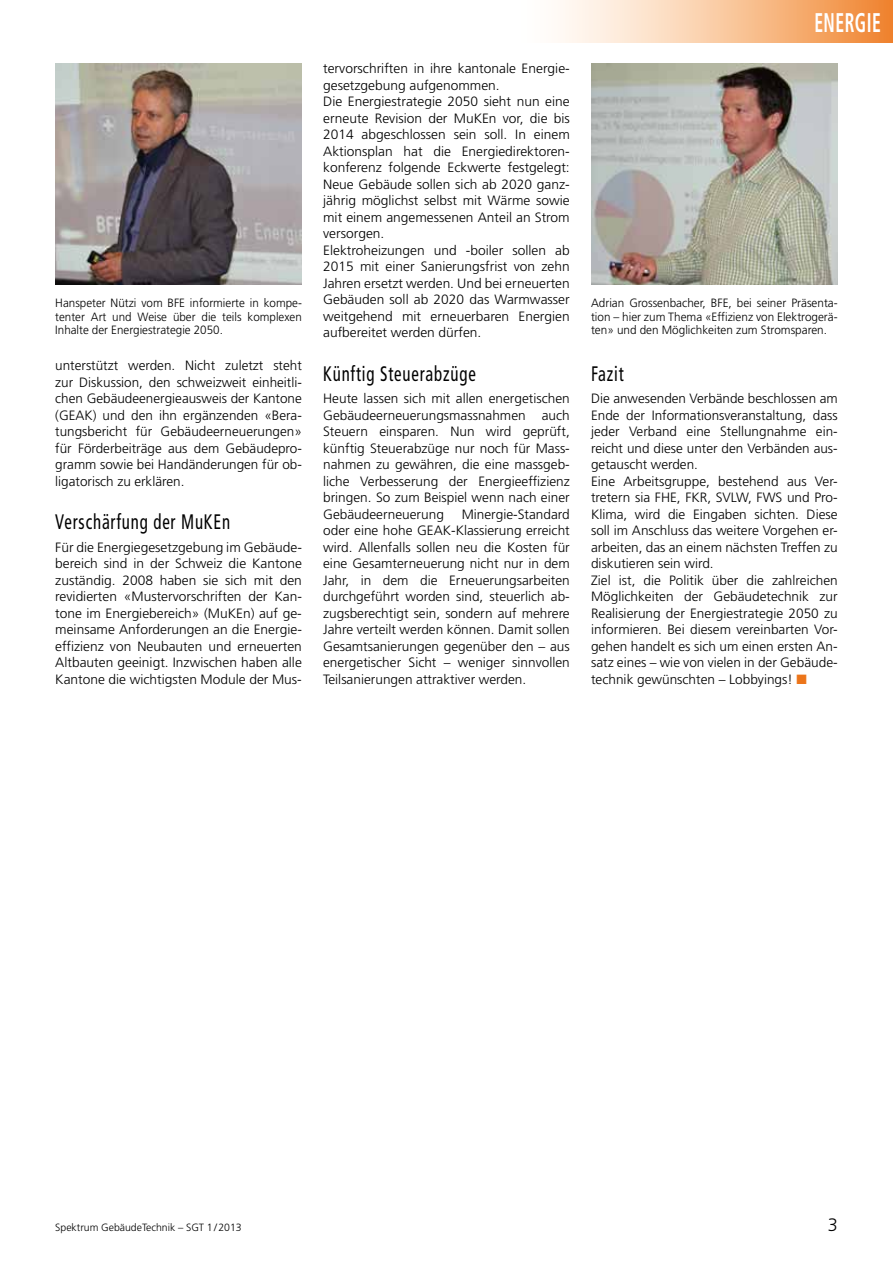
<style>
.page{position:relative;width:893px;height:1263px;background:#fff}
.page>*{position:absolute;margin:0;border:0;box-sizing:border-box;transform-origin:0 0}
.t1{font:700 condensed 27px "Frutiger";letter-spacing:.03em;color:#fff;scale:.65 1}
.t2{font:condensed 21px "Frutiger";letter-spacing:.05em;color:#000;scale:.8 1}
.t3{font:300 18px "Frutiger";color:#000}
.t4{font:300 13.5px/16.5px "Frutiger";color:#000;text-align:justify}
.t5{font:300 12px/13.5px "Frutiger";color:#000;text-align:justify}
.t6{font:300 10.5px "Frutiger";color:#000}
.s1{color:#ec751a}
</style>
<div class="page">
<div style="left:516px;top:0;width:377px;height:43px;background:linear-gradient(to right,#fff,#f18b38)"></div>
<img style="left:55px;top:64px;width:247px;height:221px">
<img style="left:591px;top:64px;width:247px;height:221px">
<p class="t5" style="left:55px;top:296px;width:248px">Hanspeter Nützi vom BFE informierte in kompe&shy;tenter Art und Weise über die teils komplexen Inhalte der Energiestrategie 2050.</p>
<p class="t4" style="left:55px;top:357px;width:248px">unterstützt werden. Nicht zuletzt steht zur Diskussion, den schweizweit einheitli&shy;chen Gebäudeenergieausweis der Kantone (GEAK) und den ihn ergänzenden «Bera&shy;tungsbericht für Gebäudeerneuerungen» für Förderbeiträge aus dem Gebäudepro&shy;gramm sowie bei Handänderungen für ob&shy;ligatorisch zu erklären.</p>
<h2 class="t2" style="left:55px;top:510px;width:220px">Verschärfung der MuKEn</h2>
<p class="t4" style="left:55px;top:539px;width:248px">Für die Energiegesetzgebung im Gebäude&shy;bereich sind in der Schweiz die Kantone zuständig. 2008 haben sie sich mit den revidierten «Mustervorschriften der Kan&shy;tone im Energiebereich» (MuKEn) auf ge&shy;meinsame Anforderungen an die Energie&shy;effizienz von Neubauten und erneuerten Altbauten geeinigt. Inzwischen haben alle Kantone die wichtigsten Module der Mus-</p>
<p class="t4" style="left:323px;top:60px;width:248px;text-align:left">tervorschriften in ihre kantonale Energie&shy;gesetzgebung aufgenommen.<br>Die Energiestrategie 2050 sieht nun eine erneute Revision der MuKEn vor, die bis 2014 abgeschlossen sein soll. In einem Aktionsplan hat die Energiedirektoren&shy;konferenz folgende Eckwerte festgelegt:<br>Neue Gebäude sollen sich ab 2020 ganz&shy;jährig möglichst selbst mit Wärme sowie mit einem angemessenen Anteil an Strom versorgen.<br>Elektroheizungen und -boiler sollen ab 2015 mit einer Sanierungsfrist von zehn Jahren ersetzt werden. Und bei erneuerten Gebäuden soll ab 2020 das Warmwasser weitgehend mit erneuerbaren Energien aufbereitet werden dürfen.</p>
<h2 class="t2" style="left:323px;top:361px;width:192px">Künftig Steuerabzüge</h2>
<p class="t4" style="left:323px;top:390px;width:248px">Heute lassen sich mit allen energetischen Gebäudeerneuerungsmassnahmen auch Steuern einsparen. Nun wird geprüft, künftig Steuerabzüge nur noch für Mass&shy;nahmen zu gewähren, die eine massgeb&shy;liche Verbesserung der Energieeffizienz bringen. So zum Beispiel wenn nach einer Gebäudeerneuerung</p>
<p class="t4" style="left:323px;top:506px;width:248px;text-indent:139px">Minergie-Standard oder eine hohe GEAK-Klassierung erreicht wird. Allenfalls sollen neu die Kosten für eine Gesamterneuerung nicht nur in dem Jahr, in dem die Erneuerungsarbeiten durchgeführt worden sind, steuerlich ab&shy;zugsberechtigt sein, sondern auf mehrere Jahre verteilt werden können. Damit sollen Gesamtsanierungen gegenüber den – aus energetischer Sicht – weniger sinnvollen Teilsanierungen attraktiver werden.</p>
<h1 class="t1" style="left:814px;top:7px;width:104px">ENERGIE</h1>
<p class="t5" style="left:591px;top:296px;width:248px">Adrian Grossenbacher, BFE, bei seiner Präsenta&shy;tion – hier zum Thema «Effizienz von Elektrogerä&shy;ten» und den Möglichkeiten zum Stromsparen.</p>
<h2 class="t2" style="left:591px;top:362px;width:42px">Fazit</h2>
<p class="t4" style="left:591px;top:390px;width:248px;text-align:left">Die anwesenden Verbände beschlossen am Ende der Informationsveranstaltung, dass jeder Verband eine Stellungnahme ein&shy;reicht und diese unter den Verbänden aus&shy;getauscht werden.<br>Eine Arbeitsgruppe, bestehend aus Ver&shy;tretern sia FHE, FKR, SVLW, FWS und Pro-Klima, wird die Eingaben sichten. Diese soll im Anschluss das weitere Vorgehen er&shy;arbeiten, das an einem nächsten Treffen zu diskutieren sein wird.<br>Ziel ist, die Politik über die zahlreichen Möglichkeiten der Gebäudetechnik zur Realisierung der Energiestrategie 2050 zu informieren. Bei diesem vereinbarten Vor&shy;gehen handelt es sich um einen ersten An&shy;satz eines – wie von vielen in der Gebäude&shy;technik gewünschten – Lobbyings! <span class="s1">■</span></p>
<p class="t6" style="left:55px;top:1221px;width:188px">Spektrum GebäudeTechnik – SGT 1/2013</p>
<h3 class="t3" style="left:828px;top:1215px;width:12px">3</h3>
</div>
